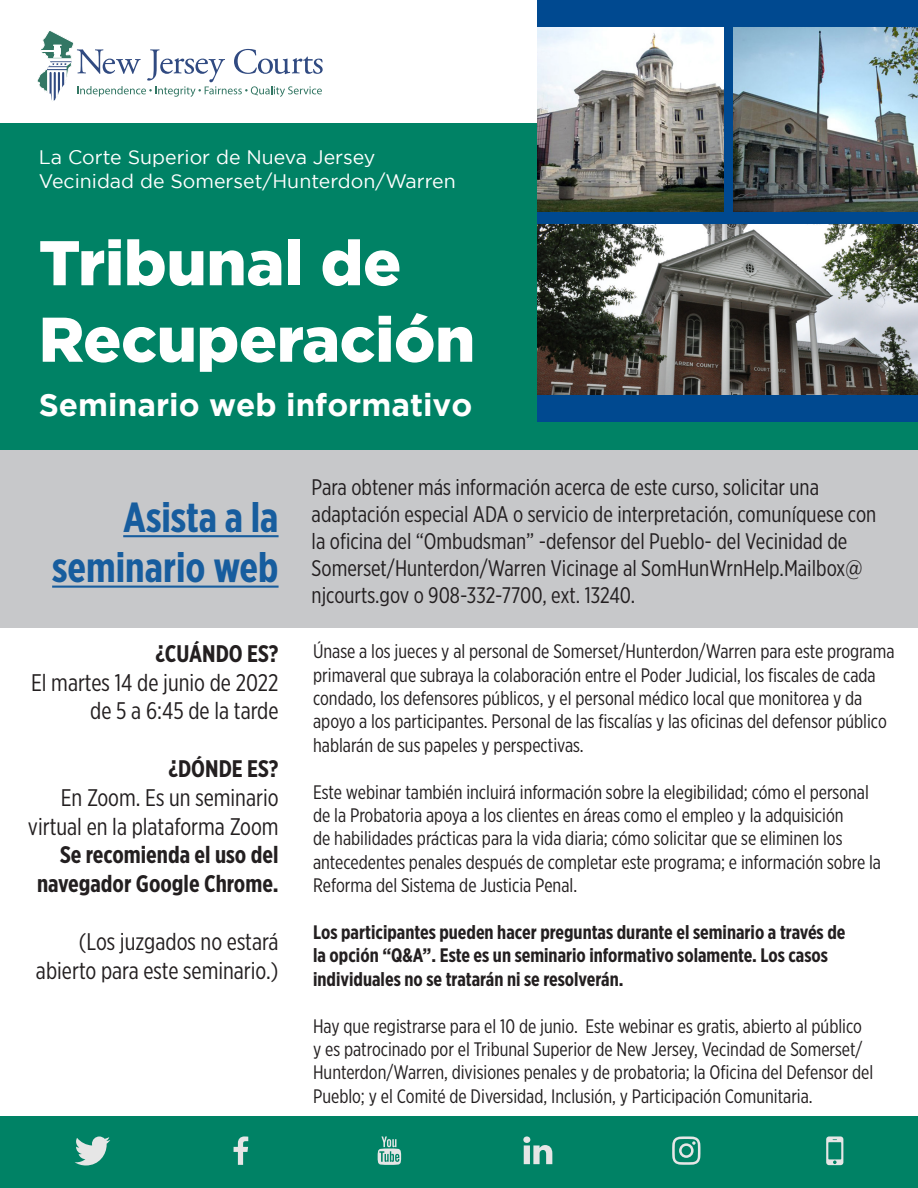
<style>
.page{position:relative;width:918px;height:1188px;background:#fff}
.page>*{position:absolute;margin:0;border:0;box-sizing:border-box;transform-origin:0 0}
.t1{font:900 63px/76.5px "Gotham";letter-spacing:-.005em;color:#fff}
.t2{font:700 42px/50.4px "Gotham X Narrow";color:#175d9e;text-align:right}
.t3{font:700 31.5px "Gotham";color:#fff}
.t4{font:24px/28.8px "Gotham X Narrow";color:#231f20;text-align:right}
.t5{font:700 24px "Gotham X Narrow";color:#231f20}
.t6{font:22.5px/27px "Gotham X Narrow";color:#231f20}
.t7{font:19.5px/23.4px "Gotham X Narrow";color:#231f20}
.t8{font:700 19.5px/23.4px "Gotham X Narrow";color:#231f20}
.t9{font:19.5px "Gotham";color:#fff}
.s1{font-weight:700}
</style>
<div class="page">
<div style="left:0;top:1116px;width:918px;height:72px;background:#008265"></div>
<div style="left:0;top:124px;width:918px;height:330px;background:#008265"></div>
<svg style="left:37px;top:31px;width:286px;height:70px"></svg>
<div style="left:537px;top:0;width:381px;height:421px;background:#004990"></div>
<svg style="left:234px;top:1136px;width:14px;height:29px"></svg>
<svg style="left:672px;top:1136px;width:28px;height:29px"></svg>
<svg style="left:523px;top:1136px;width:29px;height:28px"></svg>
<svg style="left:826px;top:1136px;width:17px;height:29px"></svg>
<svg style="left:75px;top:1137px;width:35px;height:29px"></svg>
<svg style="left:378px;top:1137px;width:23px;height:28px"></svg>
<img style="left:538px;top:27px;width:186px;height:185px">
<img style="left:733px;top:27px;width:185px;height:185px">
<img style="left:538px;top:225px;width:380px;height:169px">
<div style="left:0;top:450px;width:918px;height:177px;background:#c7c8ca"></div>
<hr style="left:123px;top:535px;width:156px;height:2px;background:#175d9e">
<hr style="left:52px;top:586px;width:227px;height:2px;background:#175d9e">
<p class="t9" style="left:39px;top:147px;width:338px">La Corte Superior de Nueva Jersey</p>
<p class="t9" style="left:39px;top:170px;width:419px">Vecinidad de Somerset/Hunterdon/Warren</p>
<p class="t1" style="left:39px;top:223px;width:438px">Tribunal de<br>Recuperación</p>
<p class="t3" style="left:39px;top:386px;width:435px">Seminario web informativo</p>
<p class="t2" style="left:52px;top:492px;width:228px">Asista a la seminario web</p>
<p class="t4" style="left:31px;top:639px;width:249px"><span class="s1">¿CUÁNDO ES?<br></span>El martes 14 de junio de 2022</p>
<p class="t4" style="left:90px;top:696px;width:190px">de 5 a 6:45 de la tarde</p>
<p class="t4" style="left:61px;top:754px;width:219px"><span class="s1">¿DÓNDE ES?<br></span>En Zoom. Es un seminario</p>
<p class="t4" style="left:28px;top:811px;width:252px">virtual en la plataforma Zoom<br><span class="s1">Se recomienda el uso del</span></p>
<p class="t5" style="left:37px;top:869px;width:243px">navegador Google Chrome.</p>
<p class="t4" style="left:79px;top:927px;width:201px">(Los juzgados no estará</p>
<p class="t4" style="left:36px;top:955px;width:244px">abierto para este seminario.)</p>
<p class="t6" style="left:312px;top:474px;width:509px">Para obtener más información acerca de este curso, solicitar una</p>
<p class="t6" style="left:312px;top:501px;width:566px">adaptación especial ADA o servicio de interpretación, comuníquese con la oficina del “Ombudsman” -defensor del Pueblo- del Vecinidad de Somerset/Hunterdon/Warren Vicinage al SomHunWrnHelp.Mailbox@ njcourts.gov o 908-332-7700, ext. 13240.</p>
<p class="t7" style="left:313px;top:639px;width:583px">Únase a los jueces y al personal de Somerset/Hunterdon/Warren para este programa primaveral que subraya la colaboración entre el Poder Judicial, los fiscales de cada condado, los defensores públicos, y el personal médico local que monitorea y da apoyo a los participantes. Personal de las fiscalías y las oficinas del defensor público hablarán de sus papeles y perspectivas.</p>
<p class="t7" style="left:313px;top:780px;width:569px">Este webinar también incluirá información sobre la elegibilidad; cómo el personal de la Probatoria apoya a los clientes en áreas como el empleo y la adquisición<br>de habilidades prácticas para la vida diaria; cómo solicitar que se eliminen los antecedentes penales después de completar este programa; e información sobre la Reforma del Sistema de Justicia Penal.</p>
<p class="t8" style="left:313px;top:920px;width:534px">Los participantes pueden hacer preguntas durante el seminario a través de la opción “Q&amp;A”. Este es un seminario informativo solamente. Los casos individuales no se tratarán ni se resolverán.</p>
<p class="t7" style="left:313px;top:1014px;width:562px">Hay que registrarse para el 10 de junio. Este webinar es gratis, abierto al público y es patrocinado por el Tribunal Superior de New Jersey, Vecindad de Somerset/ Hunterdon/Warren, divisiones penales y de probatoria; la Oficina del Defensor del Pueblo; y el Comité de Diversidad, Inclusión, y Participación Comunitaria.</p>
</div>
